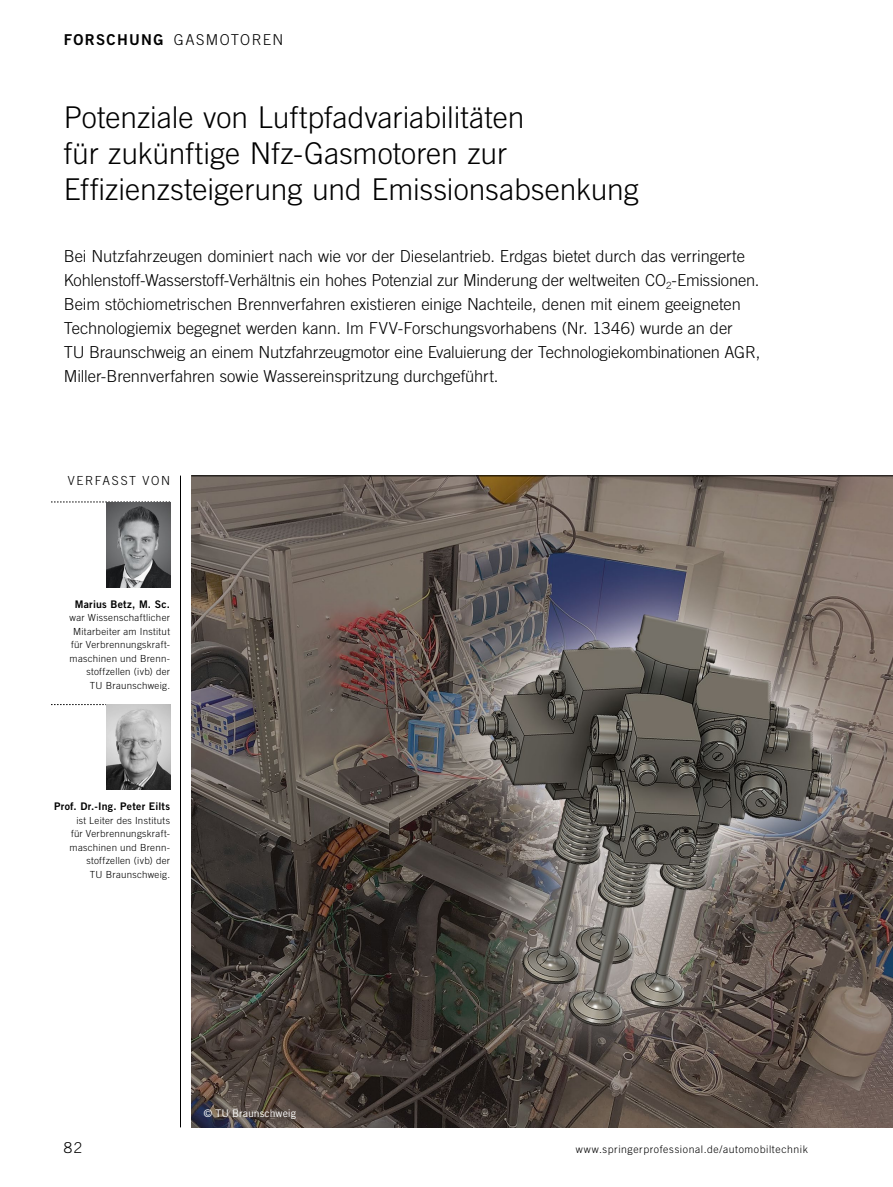
<style>
.page{position:relative;width:893px;height:1187px;background:#fff}
.page>*{position:absolute;margin:0;border:0;box-sizing:border-box;transform-origin:0 0}
.Title_x{font:300 30px/36px "Trade Gothic LT Std";color:#000}
.Trailer_x{font:300 16.5px/24px "Trade Gothic LT Std";letter-spacing:-.005em;color:#000}
.t1{font:300 15px "Trade Gothic LT Std";color:#000}
.NoXML_Author_Heading{font:300 12.45px "Trade Gothic LT Std";letter-spacing:.13em;color:#000}
.t2{font:300 10.5px "Trade Gothic LT Std";letter-spacing:.055em;color:#000}
.Author_Name{font:10.5px "Trade Gothic LT Std Bd 2";letter-spacing:.025em;color:#000}
.Image_Source_x{font:10.5px "Trade Gothic LT Std";color:#fff}
.Biography_x{font:300 9.75px/13.5px "Trade Gothic LT Std";letter-spacing:.025em;color:#000;text-align:right}
.s1{font-family:"Trade Gothic LT Std Bd 2";font-weight:400}
</style>
<div class="page">
<svg style="left:51px;top:501px;width:119px;height:1px"></svg>
<svg style="left:51px;top:704px;width:55px;height:1px"></svg>
<img style="left:106px;top:502px;width:64px;height:85px">
<img style="left:106px;top:704px;width:64px;height:85px">
<hr style="left:180px;top:475px;width:1px;height:652px;background:#000">
<img style="left:191px;top:476px;width:702px;height:651px">
<hr style="left:191px;top:475px;width:702px;height:1px;background:#000">
<p class="t1" style="left:64px;top:31px;width:134px"><span class="s1">FORSCHUNG</span> Gasmotoren</p>
<p class="Title_x" style="left:64px;top:99px;width:577px">Potenziale von Luftpfadvariabilitäten<br>für zukünftige Nfz-Gasmotoren zur<br>Effizienzsteigerung und Emissionsabsenkung</p>
<p class="Trailer_x" style="left:64px;top:244px;width:698px">Bei Nutzfahrzeugen dominiert nach wie vor der Dieselantrieb. Erdgas bietet durch das verringerte Kohlenstoff-Wasserstoff-Verhältnis ein hohes Potenzial zur Minderung der weltweiten CO<sub>2</sub>-Emissionen.<br>Beim stöchiometrischen Brennverfahren existieren einige Nachteile, denen mit einem geeigneten Technologiemix begegnet werden kann. Im FVV-Forschungsvorhabens (Nr. 1346) wurde an der<br>TU Braunschweig an einem Nutzfahrzeugmotor eine Evaluierung der Technologiekombinationen AGR, Miller-Brennverfahren sowie Wassereinspritzung durchgeführt.</p>
<p class="NoXML_Author_Heading" style="left:68px;top:473px;width:104px">VERFASST VON</p>
<p class="Author_Name" style="left:75px;top:597px;width:97px">Marius Betz, M. Sc.</p>
<p class="Biography_x" style="left:70px;top:610px;width:102px">war Wissenschaftlicher<br>Mitarbeiter am Institut für Verbrennungskraft&shy;maschinen und Brenn&shy;stoffzellen (ivb) der<br>TU Braunschweig.</p>
<p class="Author_Name" style="left:54px;top:799px;width:117px">Prof. Dr.-Ing. Peter Eilts</p>
<p class="Biography_x" style="left:70px;top:813px;width:102px">ist Leiter des Instituts für Verbrennungskraft&shy;maschinen und Brenn&shy;stoffzellen (ivb) der<br>TU Braunschweig.</p>
<p class="Image_Source_x" style="left:204px;top:1106px;width:94px">© TU Braunschweig</p>
<p class="t1" style="left:64px;top:1138px;width:20px">82</p>
<p class="t2" style="left:576px;top:1142px;width:234px">www.springerprofessional.de/automobiltechnik</p>
</div>
